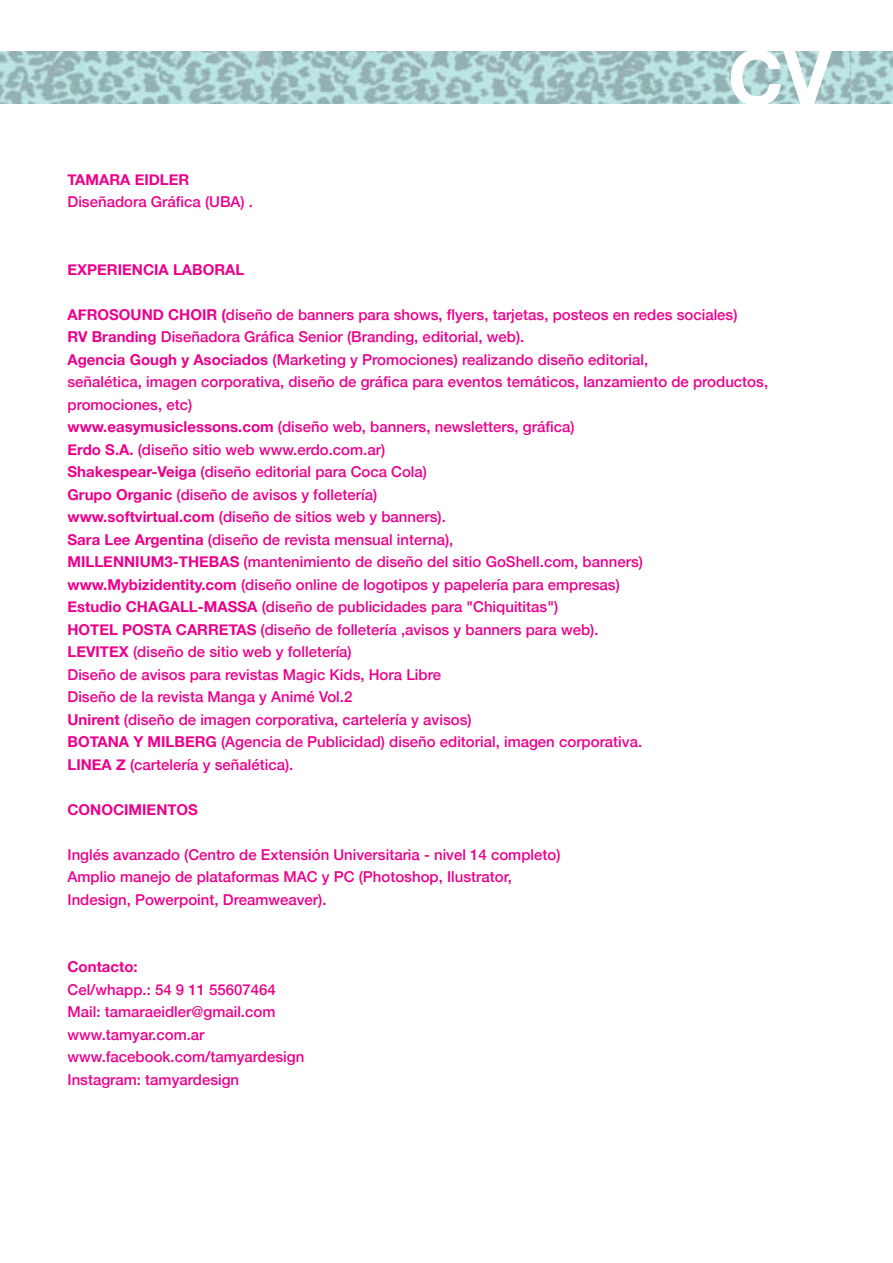
<style>
.page{position:relative;width:893px;height:1263px;background:#fff}
.page>*{position:absolute;margin:0;border:0;box-sizing:border-box;transform-origin:0 0}
.t1{font:700 75.45px "Helvetica Neue";color:#fff}
.t2{font:500 15px/22.5px "Helvetica Neue";color:#ec008c}
.t3{font:700 15px "Helvetica Neue";color:#ec008c}
.s1{font-weight:700}
</style>
<div class="page">
<img style="left:0;top:51px;width:892px;height:52px">
<p class="t3" style="left:68px;top:168px;width:123px">TAMARA EIDLER</p>
<p class="t2" style="left:68px;top:190px;width:187px">Diseñadora Gráfica (UBA) .</p>
<h1 class="t1" style="left:728px;top:19px;width:105px">CV</h1>
<p class="t3" style="left:68px;top:258px;width:178px">EXPERIENCIA LABORAL</p>
<p class="t2" style="left:68px;top:302px;width:702px"><span class="s1">AFROSOUND CHOIR (</span>diseño de banners para shows, flyers, tarjetas, posteos en redes sociales)<br><span class="s1">RV Branding</span> Diseñadora Gráfica Senior (Branding, editorial, web).<br><span class="s1">Agencia Gough y Asociados</span> (Marketing y Promociones) realizando diseño editorial,<br>señalética, imagen corporativa, diseño de gráfica para eventos temáticos, lanzamiento de productos, promociones, etc)<br><span class="s1">www.easymusiclessons.com</span> (diseño web, banners, newsletters, gráfica)<br><span class="s1">Erdo S.A.</span> (diseño sitio web www.erdo.com.ar)<br><span class="s1">Shakespear-Veiga</span> (diseño editorial para Coca Cola)<br><span class="s1">Grupo Organic</span> (diseño de avisos y folletería)<br><span class="s1">www.softvirtual.com</span> (diseño de sitios web y banners).<br><span class="s1">Sara Lee Argentina</span> (diseño de revista mensual interna),<br><span class="s1">MILLENNIUM3-THEBAS</span> (mantenimiento de diseño del sitio GoShell.com, banners) <span class="s1">www.Mybizidentity.com</span> (diseño online de logotipos y papelería para empresas)<br><span class="s1">Estudio CHAGALL-MASSA</span> (diseño de publicidades para "Chiquititas")<br><span class="s1">HOTEL POSTA CARRETAS</span> (diseño de folletería ,avisos y banners para web).<br><span class="s1">LEVITEX</span> (diseño de sitio web y folletería)<br>Diseño de avisos para revistas Magic Kids, Hora Libre<br>Diseño de la revista Manga y Animé Vol.2<br><span class="s1">Unirent</span> (diseño de imagen corporativa, cartelería y avisos)<br><span class="s1">BOTANA Y MILBERG</span> (Agencia de Publicidad) diseño editorial, imagen corporativa.<br><span class="s1">LINEA Z</span> (cartelería y señalética).</p>
<p class="t3" style="left:68px;top:798px;width:132px">CONOCIMIENTOS</p>
<p class="t2" style="left:68px;top:842px;width:495px">Inglés avanzado (Centro de Extensión Universitaria - nivel 14 completo)<br>Amplio manejo de plataformas MAC y PC (Photoshop, Ilustrator,<br>Indesign, Powerpoint, Dreamweaver).</p>
<p class="t3" style="left:68px;top:955px;width:72px">Contacto:</p>
<p class="t2" style="left:68px;top:977px;width:238px">Cel/whapp.: 54 9 11 55607464<br>Mail: tamaraeidler@gmail.com www.tamyar.com.ar www.facebook.com/tamyardesign<br>Instagram: tamyardesign</p>
</div>
